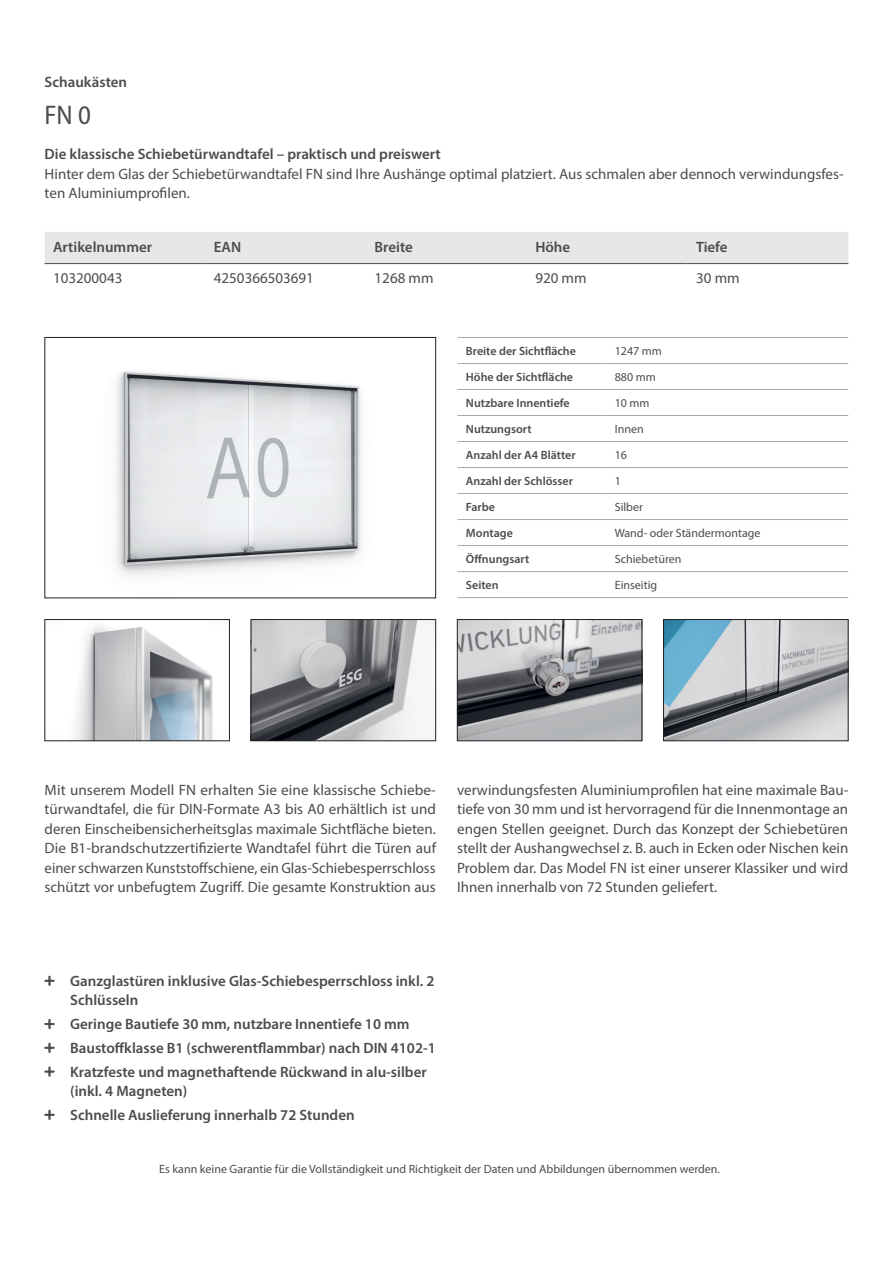
<style>
.page{position:relative;width:893px;height:1263px;background:#fff}
.page>*{position:absolute;margin:0;border:0;box-sizing:border-box;transform-origin:0 0}
.t1{font:semi-condensed 27px "Myriad Pro";color:#4b4c4d}
.t2{font:15px/19.5px "Myriad Pro";color:#4b4c4d;text-align:justify}
.t3{font:600 15px/23.7px "Myriad Pro";color:#4b4c4d}
.t4{font:12px "Myriad Pro";color:#4b4c4d}
.t5{font:600 12px "Myriad Pro";color:#4b4c4d}
</style>
<div class="page">
<img style="left:116px;top:371px;width:246px;height:205px">
<div style="left:45px;top:337px;width:391px;height:261px;border:1px solid #231f20"></div>
<img style="left:73px;top:626px;width:140px;height:113px">
<div style="left:45px;top:619px;width:185px;height:122px;border:1px solid #231f20"></div>
<img style="left:253px;top:621px;width:181px;height:118px">
<div style="left:251px;top:619px;width:185px;height:122px;border:1px solid #231f20"></div>
<img style="left:665px;top:621px;width:181px;height:118px">
<div style="left:663px;top:619px;width:185px;height:122px;border:1px solid #231f20"></div>
<img style="left:459px;top:621px;width:181px;height:118px">
<div style="left:457px;top:619px;width:185px;height:122px;border:1px solid #231f20"></div>
<div style="left:45px;top:232px;width:803px;height:31px;background:#e6e7e9"></div>
<hr style="left:45px;top:263px;width:160px;height:1px;background:#4b4c4d">
<hr style="left:205px;top:263px;width:161px;height:1px;background:#4b4c4d">
<hr style="left:366px;top:263px;width:161px;height:1px;background:#4b4c4d">
<hr style="left:527px;top:263px;width:161px;height:1px;background:#4b4c4d">
<hr style="left:688px;top:263px;width:160px;height:1px;background:#4b4c4d">
<hr style="left:457px;top:337px;width:149px;height:1px;background:#a8a9ad">
<hr style="left:606px;top:337px;width:242px;height:1px;background:#a8a9ad">
<hr style="left:457px;top:363px;width:149px;height:1px;background:#a8a9ad">
<hr style="left:606px;top:363px;width:242px;height:1px;background:#a8a9ad">
<hr style="left:457px;top:389px;width:149px;height:1px;background:#a8a9ad">
<hr style="left:606px;top:389px;width:242px;height:1px;background:#a8a9ad">
<hr style="left:457px;top:415px;width:149px;height:1px;background:#a8a9ad">
<hr style="left:606px;top:415px;width:242px;height:1px;background:#a8a9ad">
<hr style="left:457px;top:441px;width:149px;height:1px;background:#a8a9ad">
<hr style="left:606px;top:441px;width:242px;height:1px;background:#a8a9ad">
<hr style="left:457px;top:467px;width:149px;height:1px;background:#a8a9ad">
<hr style="left:606px;top:467px;width:242px;height:1px;background:#a8a9ad">
<hr style="left:457px;top:493px;width:149px;height:1px;background:#a8a9ad">
<hr style="left:606px;top:493px;width:242px;height:1px;background:#a8a9ad">
<hr style="left:457px;top:519px;width:149px;height:1px;background:#a8a9ad">
<hr style="left:606px;top:519px;width:242px;height:1px;background:#a8a9ad">
<hr style="left:457px;top:545px;width:149px;height:1px;background:#a8a9ad">
<hr style="left:606px;top:545px;width:242px;height:1px;background:#a8a9ad">
<hr style="left:457px;top:571px;width:149px;height:1px;background:#a8a9ad">
<hr style="left:606px;top:571px;width:242px;height:1px;background:#a8a9ad">
<hr style="left:457px;top:597px;width:149px;height:1px;background:#a8a9ad">
<hr style="left:606px;top:597px;width:242px;height:1px;background:#a8a9ad">
<p class="t3" style="left:45px;top:70px;width:84px">Schaukästen</p>
<h1 class="t1" style="left:45px;top:99px;width:48px">FN 0</h1>
<p class="t3" style="left:45px;top:142px;width:398px">Die klassische Schiebetürwandtafel – praktisch und preiswert</p>
<p class="t2" style="left:45px;top:164px;width:800px">Hinter dem Glas der Schiebetürwandtafel FN sind Ihre Aushänge optimal platziert. Aus schmalen aber dennoch verwindungsfes&shy;ten Aluminiumprofilen.</p>
<p class="t3" style="left:53px;top:234px;width:101px">Artikelnummer</p>
<p class="t3" style="left:214px;top:234px;width:29px">EAN</p>
<p class="t3" style="left:375px;top:234px;width:40px">Breite</p>
<p class="t3" style="left:535px;top:234px;width:36px">Höhe</p>
<p class="t3" style="left:696px;top:234px;width:33px">Tiefe</p>
<p class="t2" style="left:53px;top:268px;width:71px">103200043</p>
<p class="t2" style="left:214px;top:268px;width:102px">4250366503691</p>
<p class="t2" style="left:375px;top:268px;width:60px">1268 mm</p>
<p class="t2" style="left:535px;top:268px;width:53px">920 mm</p>
<p class="t2" style="left:696px;top:268px;width:45px">30 mm</p>
<p class="t5" style="left:466px;top:343px;width:112px">Breite der Sichtfläche</p>
<p class="t4" style="left:615px;top:344px;width:49px">1247 mm</p>
<p class="t5" style="left:466px;top:369px;width:109px">Höhe der Sichtfläche</p>
<p class="t4" style="left:615px;top:370px;width:43px">880 mm</p>
<p class="t5" style="left:466px;top:395px;width:105px">Nutzbare Innentiefe</p>
<p class="t4" style="left:615px;top:396px;width:36px">10 mm</p>
<p class="t5" style="left:466px;top:421px;width:67px">Nutzungsort</p>
<p class="t4" style="left:615px;top:422px;width:30px">Innen</p>
<p class="t5" style="left:466px;top:447px;width:111px">Anzahl der A4 Blätter</p>
<p class="t4" style="left:615px;top:448px;width:14px">16</p>
<p class="t5" style="left:466px;top:473px;width:109px">Anzahl der Schlösser</p>
<p class="t4" style="left:615px;top:474px;width:8px">1</p>
<p class="t5" style="left:466px;top:499px;width:31px">Farbe</p>
<p class="t4" style="left:615px;top:500px;width:30px">Silber</p>
<p class="t5" style="left:466px;top:525px;width:48px">Montage</p>
<p class="t4" style="left:615px;top:526px;width:147px">Wand- oder Ständermontage</p>
<p class="t5" style="left:466px;top:551px;width:65px">Öffnungsart</p>
<p class="t4" style="left:615px;top:552px;width:68px">Schiebetüren</p>
<p class="t5" style="left:466px;top:577px;width:34px">Seiten</p>
<p class="t4" style="left:615px;top:578px;width:44px">Einseitig</p>
<p class="t2" style="left:45px;top:780px;width:393px">Mit unserem Modell FN erhalten Sie eine klassische Schiebe&shy;türwandtafel, die für DIN-Formate A3 bis A0 erhältlich ist und deren Einscheibensicherheitsglas maximale Sichtfläche bieten.<br>Die B1-brandschutzzertifizierte Wandtafel führt die Türen auf einer schwarzen Kunststoffschiene, ein Glas-Schiebesperrschloss schützt vor unbefugtem Zugriff. Die gesamte Konstruktion aus</p>
<p class="t2" style="left:457px;top:780px;width:393px">verwindungsfesten Aluminiumprofilen hat eine maximale Bau&shy;tiefe von 30 mm und ist hervorragend für die Innenmontage an engen Stellen geeignet. Durch das Konzept der Schiebetüren stellt der Aushangwechsel z. B. auch in Ecken oder Nischen kein Problem dar. Das Model FN ist einer unserer Klassiker und wird Ihnen innerhalb von 72 Stunden geliefert.</p>
<p class="t3" style="left:70px;top:970px;width:366px;line-height:19.5px">Ganzglastüren inklusive Glas-Schiebesperrschloss inkl. 2<br>Schlüsseln</p>
<p class="t3" style="left:70px;top:1012px;width:367px">Geringe Bautiefe 30 mm, nutzbare Innentiefe 10 mm<br>Baustoffklasse B1 (schwerentflammbar) nach DIN 4102-1<br>Kratzfeste und magnethaftende Rückwand in alu-silber</p>
<p class="t3" style="left:70px;top:1079px;width:286px">(inkl. 4 Magneten)<br>Schnelle Auslieferung innerhalb 72 Stunden</p>
<p class="t4" style="left:159px;top:1161px;width:562px">Es kann keine Garantie für die Vollständigkeit und Richtigkeit der Daten und Abbildungen übernommen werden.</p>
</div>
